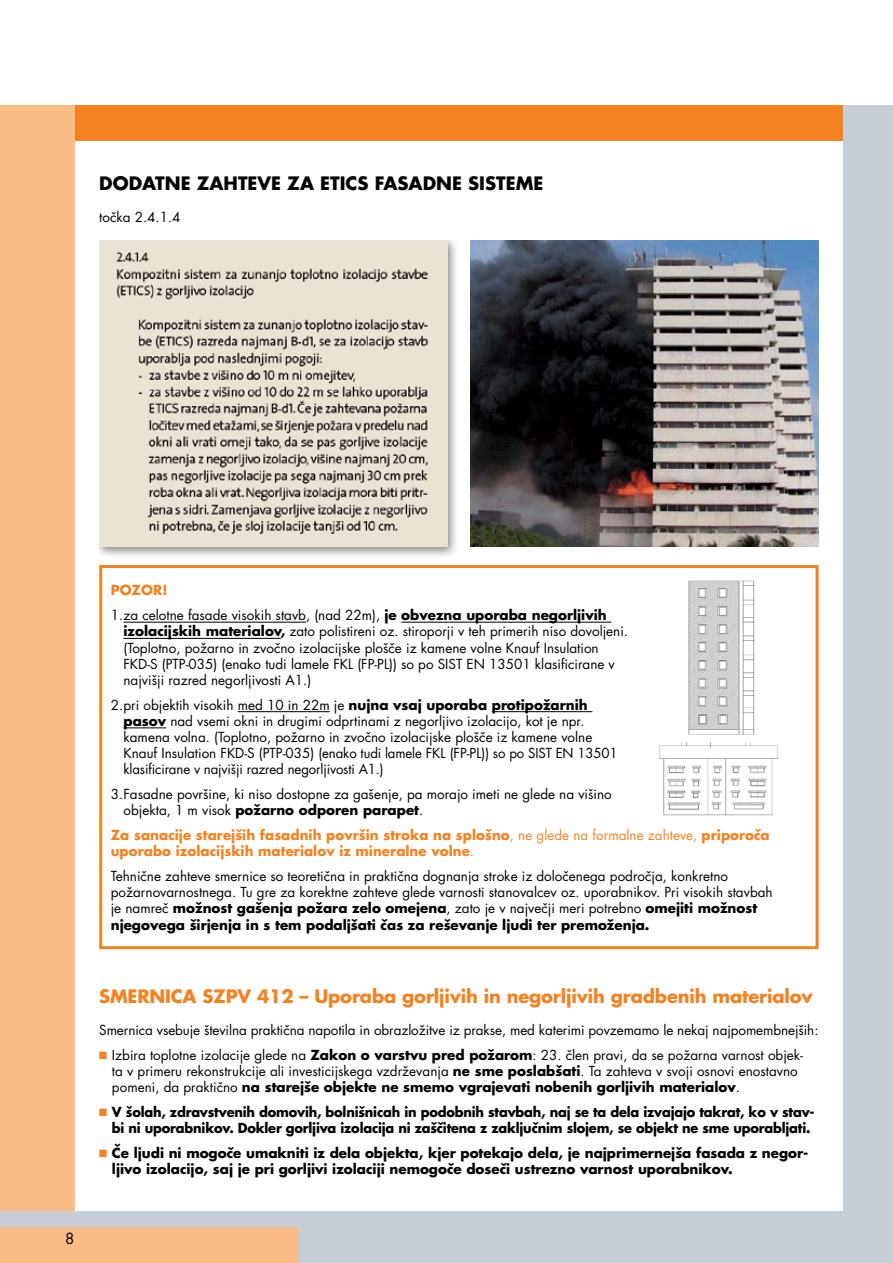
<style>
.page{position:relative;width:893px;height:1263px;background:#fff}
.page>*{position:absolute;margin:0;border:0;box-sizing:border-box;transform-origin:0 0}
.t1{font:700 18px "SS Futura";letter-spacing:-.01em;color:#f58220}
.t2{font:700 18px "SS Futura";color:#000}
.t3{font:15px "SS Futura";color:#000}
.t4{font:13.5px/16.2px "SS Futura";color:#000}
.t5{font:700 13.5px/16.2px "SS Futura";letter-spacing:-.015em;color:#000;scale:.96 1}
.t6{font:700 13.5px/16.2px "SS Futura";letter-spacing:-.015em;color:#000}
.t7{font:700 13.5px/16.2px "SS Futura";color:#f58220}
.s1{font-weight:700;color:#f58220}
.s2{font-weight:700}
.s3{font-weight:400}
.s4{color:#f58220}
</style>
<div class="page">
<hr style="left:0;top:52px;width:893px;height:1px;background:#939598">
<hr style="left:74px;top:0;width:1px;height:1263px;background:#939598">
<hr style="left:149px;top:0;width:1px;height:1263px;background:#939598">
<hr style="left:223px;top:0;width:1px;height:1263px;background:#939598">
<hr style="left:297px;top:0;width:1px;height:1263px;background:#ec008c">
<hr style="left:372px;top:0;width:1px;height:1263px;background:#939598">
<hr style="left:446px;top:0;width:1px;height:1263px;background:#939598">
<hr style="left:521px;top:0;width:1px;height:1263px;background:#939598">
<hr style="left:595px;top:0;width:1px;height:1263px;background:#ec008c">
<hr style="left:670px;top:0;width:1px;height:1263px;background:#939598">
<hr style="left:744px;top:0;width:1px;height:1263px;background:#939598">
<hr style="left:818px;top:0;width:1px;height:1263px;background:#939598">
<div style="left:0;top:105px;width:893px;height:1158px;background:#c4ced4"></div>
<div style="left:74px;top:105px;width:769px;height:1105px;background:#fff"></div>
<div style="left:74px;top:105px;width:769px;height:35px;background:#f58220"></div>
<div style="left:0;top:1228px;width:298px;height:35px;background:#fcbc86"></div>
<div style="left:0;top:105px;width:74px;height:1105px;background:#fcbc86"></div>
<hr style="left:123px;top:622px;width:183px;height:1px;background:#000">
<hr style="left:401px;top:622px;width:210px;height:1px;background:#000">
<hr style="left:123px;top:638px;width:158px;height:1px;background:#000">
<hr style="left:238px;top:711px;width:92px;height:1px;background:#000">
<hr style="left:492px;top:711px;width:100px;height:1px;background:#000">
<hr style="left:123px;top:727px;width:43px;height:1px;background:#000">
<div style="left:99px;top:565px;width:720px;height:384px;border:3px solid #f58220"></div>
<div style="left:99px;top:241px;width:360px;height:318px;background:#000;opacity:.5"></div>
<img style="left:99px;top:241px;width:348px;height:305px">
<img style="left:659px;top:742px;width:119px;height:74px">
<img style="left:688px;top:580px;width:67px;height:155px">
<img style="left:470px;top:241px;width:348px;height:305px">
<h1 class="t2" style="left:99px;top:171px;width:28px">Dodatne</h1>
<h1 class="t2" style="left:197px;top:171px;width:13px">zahteve</h1>
<h1 class="t2" style="left:287px;top:171px;width:101px">za ETICS fasadne</h1>
<h1 class="t2" style="left:468px;top:171px;width:12px">sistem</h1>
<h1 class="t2" style="left:533px;top:171px;width:11px">E</h1>
<p class="t4" style="left:99px;top:209px;width:83px">to~ka 2.4.1.4</p>
<p class="t3" style="left:65px;top:1228px;width:11px">8</p>
<p class="t4" style="left:111px;top:578px;width:498px;line-height:24.8px"><span class="s1">POZOR!<br></span>1.za celotne fasade visokih stavb, (nad 22m), <span class="s2">je obvezna uporaba negorljivih</span></p>
<p class="t4" style="left:123px;top:623px;width:506px"><span class="s2">izolacijskih materialov,</span> zato polistireni oz. stiroporji v teh primerih niso dovoljeni. (Toplotno, požarno in zvo~no izolacijske plo{~e iz kamene volne Knauf Insulation FKD-S (PTP-035) (enako tudi lamele FKL (FP-PL)) so po SIST EN 13501 klasificirane v najvi{ji razred negorljivosti A1.)</p>
<p class="t4" style="left:123px;top:696px;width:496px;text-indent:-13px">2.pri objektih visokih med 10 in 22m je <span class="s2">nujna vsaj uporaba protipožarnih pasov</span> nad vsemi okni in drugimi odprtinami z negorljivo izolacijo, kot je npr. kamena volna. (Toplotno, požarno in zvo~no izolacijske plo{~e iz kamene volne Knauf Insulation FKD-S (PTP-035) (enako tudi lamele FKL (FP-PL)) so po SIST EN 13501 klasificirane v najvi{ji razred negorljivosti A1.)</p>
<p class="t4" style="left:123px;top:786px;width:490px;text-indent:-13px">3.Fasadne povr{ine, ki niso dostopne za ga{enje, pa morajo imeti ne glede na vi{ino objekta, 1 m visok <span class="s2">požarno odporen parapet</span>.</p>
<p class="t7" style="left:111px;top:826px;width:660px">Za sanacije starej{ih fasadnih povr{in stroka na splo{no<span class="s3">, ne glede na formalne zahteve,</span> priporo~a uporabo izolacijskih materialov iz mineralne volne<span class="s3">.</span></p>
<p class="t4" style="left:111px;top:868px;width:663px">Tehni~ne zahteve smernice so teoreti~na in prakti~na dognanja stroke iz dolo~enega podro~ja, konkretno požarnovarnostnega. Tu gre za korektne zahteve glede varnosti stanovalcev oz. uporabnikov. Pri visokih stavbah je namre~ <span class="s2">možnost ga{enja požara zelo omejena</span>, zato je v najve~ji meri potrebno <span class="s2">omejiti možnost njegovega {irjenja in s tem podalj{ati ~as za re{evanje ljudi ter premoženja.</span></p>
<h1 class="t1" style="left:99px;top:983px;width:25px">Smernica</h1>
<h1 class="t1" style="left:202px;top:983px;width:612px">SZPV 412 – Uporaba gorljivih in negorljivih gradbenih materialov</h1>
<p class="t4" style="left:99px;top:1022px;width:721px">Smernica vsebuje {tevilna prakti~na napotila in obrazložitve iz prakse, med katerimi povzemamo le nekaj najpomembnej{ih:</p>
<p class="t4" style="left:112px;top:1046px;width:693px;text-indent:-13px"><span class="s4">■</span> Izbira toplotne izolacije glede na <span class="s2">Zakon o varstvu pred požarom</span>: 23. ~len pravi, da se požarna varnost objek&shy;ta v primeru rekonstrukcije ali investicijskega vzdrževanja <span class="s2">ne sme poslab{ati</span>. Ta zahteva v svoji osnovi enostavno pomeni, da prakti~no <span class="s2">na starej{e objekte ne smemo vgrajevati nobenih gorljivih materialov</span>.</p>
<p class="t5" style="left:112px;top:1103px;width:733px;text-indent:-13px"><span class="s4">■</span> V {olah, zdravstvenih domovih, bolni{nicah in podobnih stavbah, naj se ta dela izvajajo takrat, ko v stav&shy;bi ni uporabnikov. Dokler gorljiva izolacija ni za{~itena z zaklju~nim slojem, se objekt ne sme uporabljati.</p>
<p class="t6" style="left:112px;top:1144px;width:698px;text-indent:-13px"><span class="s4">■</span> ^e ljudi ni mogo~e umakniti iz dela objekta, kjer potekajo dela, je najprimernej{a fasada z negor&shy;ljivo izolacijo, saj je pri gorljivi izolaciji nemogo~e dose~i ustrezno varnost uporabnikov.</p>
</div>
